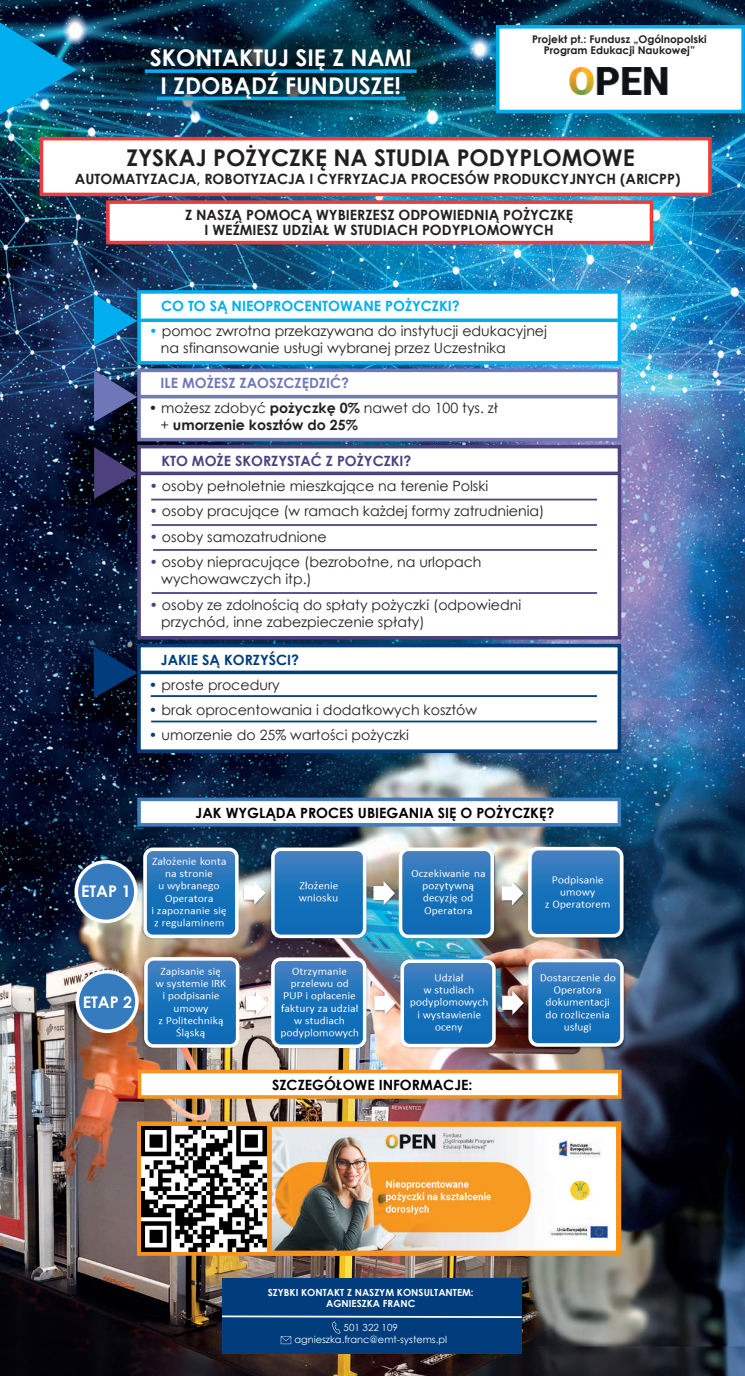
<style>
.page{position:relative;width:745px;height:1376px;background:#fff}
.page>*{position:absolute;margin:0;border:0;box-sizing:border-box;transform-origin:0 0}
.t1{font:700 23px/27.6px "Century Gothic";color:#fff;text-align:center}
.t2{font:700 23px "Century Gothic";color:#231f20}
.t3{font:700 16.12px "Century Gothic";color:#fff}
.t4{font:14.12px/17px "Century Gothic";color:#231f20}
.t5{font:700 14.12px/17px "Century Gothic";color:#231f20}
.t6{font:700 14.12px "Century Gothic";color:#000}
.t7{font:700 14.12px "Century Gothic";color:#00aeef}
.t8{font:700 14.12px "Century Gothic";color:#4d417d}
.t9{font:700 14.12px "Century Gothic";color:#7077b9}
.t10{font:700 14.12px "Century Gothic";color:#013d7d}
.t11{font:700 10.62px/10.6px "Century Gothic";color:#231f20;text-align:center}
.t12{font:700 9.75px/11.8px "Century Gothic";color:#fff;text-align:center}
.t13{font:9.75px/11.8px "Century Gothic";color:#fff;text-align:center}
.s1{color:#00aeef}
.s2{font-weight:400}
.s3{color:#4d417d}
.s4{color:#013d7d}
</style>
<div class="page">
<img style="left:0;top:0;width:744px;height:1376px">
<div style="left:40px;top:137px;width:671px;height:59px;background:#fff;border:4px solid #ee3c3e"></div>
<div style="left:106px;top:200px;width:546px;height:44px;background:#fff;border:4px solid #ee3c3e"></div>
<svg style="left:0;top:23px;width:35px;height:91px;background:#06a2dd"></svg>
<div style="left:137px;top:290px;width:483px;height:75px;background:#fff;border:4px solid #00aeef"></div>
<div style="left:137px;top:369px;width:483px;height:72px;background:#fff;border:4px solid #7077b9"></div>
<svg style="left:140px;top:318px;width:479px;height:4px;background:#20b8f0"></svg>
<hr style="left:140px;top:395px;width:478px;height:3px;background:#7077b9">
<div style="left:497px;top:27px;width:245px;height:84px;background:#fff"></div>
<div style="left:495px;top:25px;width:249px;height:88px;border:4px solid #00aeef"></div>
<div style="left:137px;top:445px;width:484px;height:194px;background:#fff;border:4px solid #4d417d"></div>
<hr style="left:139px;top:472px;width:478px;height:3px;background:#4d417d">
<hr style="left:151px;top:499px;width:445px;height:1px;background:#4d417d">
<hr style="left:151px;top:524px;width:445px;height:2px;background:#4d417d">
<hr style="left:153px;top:549px;width:443px;height:2px;background:#4d417d">
<hr style="left:151px;top:592px;width:445px;height:2px;background:#4d417d">
<div style="left:137px;top:798px;width:483px;height:28px;background:#fff;border:4px solid #3d7dc0"></div>
<div style="left:76px;top:862px;width:60px;height:59px;background:#377bbf;border-radius:50%"></div>
<div style="left:74px;top:860px;width:63px;height:63px;border:4px solid #fff;border-radius:50%"></div>
<div style="left:77px;top:972px;width:60px;height:59px;background:#377bbf;border-radius:50%"></div>
<div style="left:75px;top:970px;width:64px;height:63px;border:4px solid #fff;border-radius:50%"></div>
<div style="left:139px;top:646px;width:480px;height:105px;background:#fff"></div>
<div style="left:137px;top:644px;width:483px;height:109px;border:4px solid #013d7d"></div>
<hr style="left:138px;top:671px;width:479px;height:3px;background:#013d7d">
<hr style="left:151px;top:695px;width:445px;height:2px;background:#013d7d">
<hr style="left:151px;top:721px;width:445px;height:1px;background:#013d7d">
<img style="left:273px;top:1128px;width:341px;height:122px">
<div style="left:267px;top:1122px;width:353px;height:134px;border:5px solid #f7931d"></div>
<div style="left:137px;top:1121px;width:483px;height:135px;border:5px solid #f7931d"></div>
<div style="left:138px;top:1070px;width:483px;height:29px;background:#fff;border:4px solid #f7931d"></div>
<img style="left:142px;top:1126px;width:125px;height:125px">
<svg style="left:94px;top:294px;width:43px;height:52px;background:#127cb4"></svg>
<svg style="left:94px;top:370px;width:43px;height:52px;background:#424f7d"></svg>
<svg style="left:94px;top:447px;width:43px;height:52px;background:#282449"></svg>
<svg style="left:94px;top:646px;width:43px;height:52px;background:#02254f"></svg>
<div style="left:222px;top:1278px;width:299px;height:75px;background:#013d7d"></div>
<svg style="left:220px;top:1314px;width:303px;height:30px"></svg>
<img style="left:35px;top:0;width:482px;height:165px">
<svg style="left:145px;top:69px;width:271px;height:4px"></svg>
<hr style="left:157px;top:97px;width:249px;height:3px;background:#00aeef">
<img style="left:569px;top:67px;width:98px;height:27px">
<img style="left:139px;top:848px;width:487px;height:93px">
<div style="left:143px;top:847px;width:95px;height:91px;border:4px solid #fff;border-radius:8px"></div>
<div style="left:398px;top:847px;width:95px;height:91px;border:4px solid #fff;border-radius:8px"></div>
<div style="left:527px;top:847px;width:96px;height:90px;border:4px solid #fff;border-radius:8px"></div>
<svg style="left:244px;top:881px;width:21px;height:24px"></svg>
<svg style="left:373px;top:881px;width:21px;height:24px"></svg>
<svg style="left:501px;top:881px;width:22px;height:24px"></svg>
<div style="left:271px;top:847px;width:95px;height:91px;border:4px solid #fff;border-radius:8px"></div>
<img style="left:140px;top:957px;width:486px;height:93px">
<div style="left:144px;top:957px;width:95px;height:91px;border:4px solid #fff;border-radius:8px"></div>
<div style="left:271px;top:957px;width:95px;height:91px;border:4px solid #fff;border-radius:8px"></div>
<div style="left:400px;top:959px;width:95px;height:88px;border:4px solid #fff;border-radius:8px"></div>
<svg style="left:246px;top:991px;width:21px;height:24px"></svg>
<svg style="left:374px;top:991px;width:21px;height:24px"></svg>
<svg style="left:502px;top:991px;width:21px;height:24px"></svg>
<div style="left:528px;top:959px;width:95px;height:88px;border:4px solid #fff;border-radius:8px"></div>
<h1 class="t1" style="left:150px;top:43px;width:263px">SKONTAKTUJ SIĘ Z NAMI<br>I ZDOBĄDŹ FUNDUSZE!</h1>
<p class="t11" style="left:532px;top:34px;width:176px">Projekt pt.: Fundusz „Ogólnopolski<br>Program Edukacji Naukowej”</p>
<h1 class="t2" style="left:126px;top:140px;width:509px">ZYSKAJ POŻYCZKĘ NA STUDIA PODYPLOMOWE</h1>
<p class="t5" style="left:75px;top:170px;width:606px">AUTOMATYZACJA, ROBOTYZACJA I CYFRYZACJA PROCESÓW PRODUKCYJNYCH (ARICPP)</p>
<p class="t5" style="left:185px;top:208px;width:389px;line-height:14.1px;text-align:center">Z NASZĄ POMOCĄ WYBIERZESZ ODPOWIEDNIĄ POŻYCZKĘ<br>I WEŹMIESZ UDZIAŁ W STUDIACH PODYPLOMOWYCH</p>
<p class="t7" style="left:161px;top:295px;width:300px">CO TO SĄ NIEOPROCENTOWANE POŻYCZKI?</p>
<p class="t4" style="left:161px;top:322px;width:387px;text-indent:-12px"><span class="s1">•</span> pomoc zwrotna przekazywana do instytucji edukacyjnej na sfinansowanie usługi wybranej przez Uczestnika</p>
<p class="t9" style="left:160px;top:372px;width:190px">ILE MOŻESZ ZAOSZCZĘDZIĆ?</p>
<p class="t5" style="left:160px;top:399px;width:339px;text-indent:-12px"><span class="s2">• możesz zdobyć</span> pożyczkę 0% <span class="s2">nawet do 100 tys. zł +</span> umorzenie kosztów do 25%</p>
<p class="t8" style="left:161px;top:450px;width:251px">KTO MOŻE SKORZYSTAĆ Z POŻYCZKI?</p>
<p class="t4" style="left:149px;top:477px;width:340px"><span class="s3">•</span> osoby pełnoletnie mieszkające na terenie Polski</p>
<p class="t4" style="left:149px;top:503px;width:396px"><span class="s3">•</span> osoby pracujące (w ramach każdej formy zatrudnienia)</p>
<p class="t4" style="left:149px;top:528px;width:178px"><span class="s3">•</span> osoby samozatrudnione</p>
<p class="t4" style="left:161px;top:554px;width:321px;text-indent:-12px"><span class="s3">•</span> osoby niepracujące (bezrobotne, na urlopach wychowawczych itp.)</p>
<p class="t4" style="left:161px;top:596px;width:361px;text-indent:-12px"><span class="s3">•</span> osoby ze zdolnością do spłaty pożyczki (odpowiedni przychód, inne zabezpieczenie spłaty)</p>
<p class="t10" style="left:161px;top:649px;width:140px">JAKIE SĄ KORZYŚCI?</p>
<p class="t4" style="left:149px;top:676px;width:132px"><span class="s4">•</span> proste procedury</p>
<p class="t4" style="left:149px;top:702px;width:329px"><span class="s4">•</span> brak oprocentowania i dodatkowych kosztów</p>
<p class="t4" style="left:149px;top:726px;width:261px"><span class="s4">•</span> umorzenie do 25% wartości pożyczki</p>
<p class="t3" style="left:81px;top:879px;width:51px">ETAP 1</p>
<p class="t3" style="left:83px;top:990px;width:51px">ETAP 2</p>
<p class="t6" style="left:195px;top:802px;width:360px">JAK WYGLĄDA PROCES UBIEGANIA SIĘ O POŻYCZKĘ?</p>
<p class="t6" style="left:272px;top:1074px;width:202px">SZCZEGÓŁOWE INFORMACJE:</p>
<p class="t12" style="left:268px;top:1286px;width:207px">SZYBKI KONTAKT Z NASZYM KONSULTANTEM:<br>AGNIESZKA FRANC</p>
<p class="t13" style="left:294px;top:1321px;width:154px">501 322 109 agnieszka.franc@emt-systems.pl</p>
</div>
